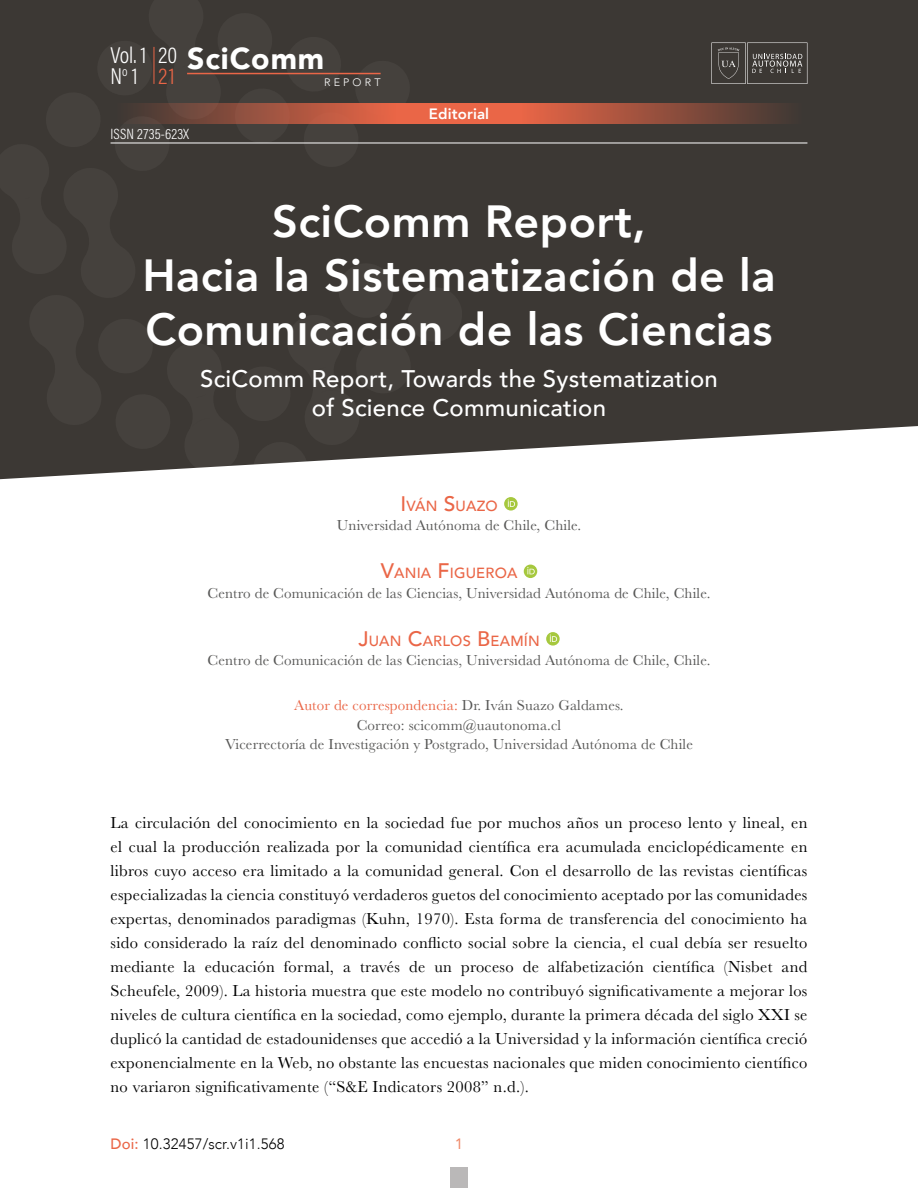
<style>
.page{position:relative;width:918px;height:1188px;background:#fff}
.page>*{position:absolute;margin:0;border:0;box-sizing:border-box;transform-origin:0 0}
.t1{font:800 45px/54px "Avenir";letter-spacing:.01em;color:#fff;text-align:center}
.t2{font:900 30.3px "Avenir";letter-spacing:.03em;color:#fff}
.t3{font:500 24px/28.8px "Avenir";letter-spacing:.01em;color:#fff;text-align:center}
.t4{font:23.1px "Acumin Variable Concept";color:#fff}
.t5{font:23.1px "Acumin Variable Concept";color:#ea6647}
.t6{font:16.5px/24px "Baskerville";letter-spacing:.02em;color:#000;text-align:justify}
.t7{font:15px/19.5px "Baskerville";letter-spacing:.01em;color:#575756;text-align:center}
.t8{font:300 15px "Avenir";letter-spacing:.01em;color:#000}
.t9{font:15px "Acumin Variable Concept";letter-spacing:-.11em;color:#fff}
.t10{font:800 15px "Avenir";letter-spacing:.01em;color:#fff}
.t11{font:15px "Avenir";color:#ef8969}
.t12{font:500 14.7px "Avenir";letter-spacing:.015em;color:#ea6647}
.t13{font:300 10.8px "Avenir";letter-spacing:.29em;color:#fff}
.s1{font-size:21px}
.s2{color:#ea6647}
.s3{font-weight:500;color:#ea6647}
</style>
<div class="page">
<div style="left:450px;top:1168px;width:18px;height:20px;background:#bab8b8"></div>
<div style="left:463px;top:0;width:455px;height:453px;background:#3c3834"></div>
<svg style="left:0;top:0;width:463px;height:480px;background:#44403c"></svg>
<svg style="left:504px;top:497px;width:14px;height:14px"></svg>
<svg style="left:508px;top:500px;width:7px;height:7px"></svg>
<svg style="left:524px;top:565px;width:13px;height:13px"></svg>
<svg style="left:527px;top:567px;width:8px;height:7px"></svg>
<svg style="left:546px;top:632px;width:14px;height:14px"></svg>
<svg style="left:550px;top:635px;width:7px;height:7px"></svg>
<svg style="left:111px;top:103px;width:346px;height:20px;background:#a25340"></svg>
<svg style="left:457px;top:103px;width:350px;height:20px;background:#a1523e"></svg>
<svg style="left:711px;top:43px;width:96px;height:41px;background:#4f4b48"></svg>
<hr style="left:111px;top:143px;width:696px;height:1px;background:#fff">
<hr style="left:154px;top:47px;width:1px;height:37px;background:#ea6647">
<hr style="left:187px;top:73px;width:194px;height:1px;background:#ea6647">
<h3 class="t4" style="left:111px;top:39px;width:71px">Vol. 1 20</h3>
<h3 class="t5" style="left:159px;top:60px;width:20px">21</h3>
<h3 class="t4" style="left:111px;top:60px;width:31px">N<sup>o</sup> 1</h3>
<h2 class="t2" style="left:187px;top:32px;width:139px">SciComm</h2>
<p class="t13" style="left:324px;top:76px;width:58px">REPORT</p>
<p class="t9" style="left:111px;top:123px;width:83px">ISSN 2735-623X</p>
<p class="t10" style="left:429px;top:102px;width:62px">Editorial</p>
<h1 class="t1" style="left:142px;top:195px;width:635px">SciComm Report,<br>Hacia la Sistematización de la<br>Comunicación de las Ciencias</h1>
<h3 class="t3" style="left:200px;top:363px;width:519px">SciComm Report, Towards the Systematization of Science Communication</h3>
<p class="t12" style="left:400px;top:493px;width:99px"><span class="s1">I</span>VÁN <span class="s1">S</span>UAZO</p>
<p class="t7" style="left:337px;top:516px;width:246px">Universidad Autónoma de Chile, Chile.</p>
<p class="t12" style="left:381px;top:560px;width:138px"><span class="s1">V</span>ANIA <span class="s1">F</span>IGUEROA</p>
<p class="t7" style="left:208px;top:583px;width:504px">Centro de Comunicación de las Ciencias, Universidad Autónoma de Chile, Chile.</p>
<p class="t12" style="left:358px;top:628px;width:183px"><span class="s1">J</span>UAN <span class="s1">C</span>ARLOS <span class="s1">B</span>EAMÍN</p>
<p class="t7" style="left:208px;top:651px;width:504px">Centro de Comunicación de las Ciencias, Universidad Autónoma de Chile, Chile.</p>
<p class="t7" style="left:225px;top:696px;width:469px"><span class="s2">Autor de correspondencia:</span> Dr. Iván Suazo Galdames.<br>Correo: scicomm@uautonoma.cl<br>Vicerrectoría de Investigación y Postgrado, Universidad Autónoma de Chile</p>
<p class="t6" style="left:111px;top:811px;width:698px">La circulación del conocimiento en la sociedad fue por muchos años un proceso lento y lineal, en el cual la producción realizada por la comunidad científica era acumulada enciclopédicamente en libros cuyo acceso era limitado a la comunidad general. Con el desarrollo de las revistas científicas especializadas la ciencia constituyó verdaderos guetos del conocimiento aceptado por las comunidades expertas, denominados paradigmas (Kuhn, 1970). Esta forma de transferencia del conocimiento ha sido considerado la raíz del denominado conflicto social sobre la ciencia, el cual debía ser resuelto mediante la educación formal, a través de un proceso de alfabetización científica (Nisbet and Scheufele, 2009). La historia muestra que este modelo no contribuyó significativamente a mejorar los niveles de cultura científica en la sociedad, como ejemplo, durante la primera década del siglo XXI se duplicó la cantidad de estadounidenses que accedió a la Universidad y la información científica creció exponencialmente en la Web, no obstante las encuestas nacionales que miden conocimiento científico no variaron significativamente (“S&amp;E Indicators 2008” n.d.).</p>
<p class="t8" style="left:111px;top:1135px;width:176px"><span class="s3">Doi:</span> 10.32457/scr.v1i1.568</p>
<p class="t11" style="left:455px;top:1132px;width:10px">1</p>
</div>
